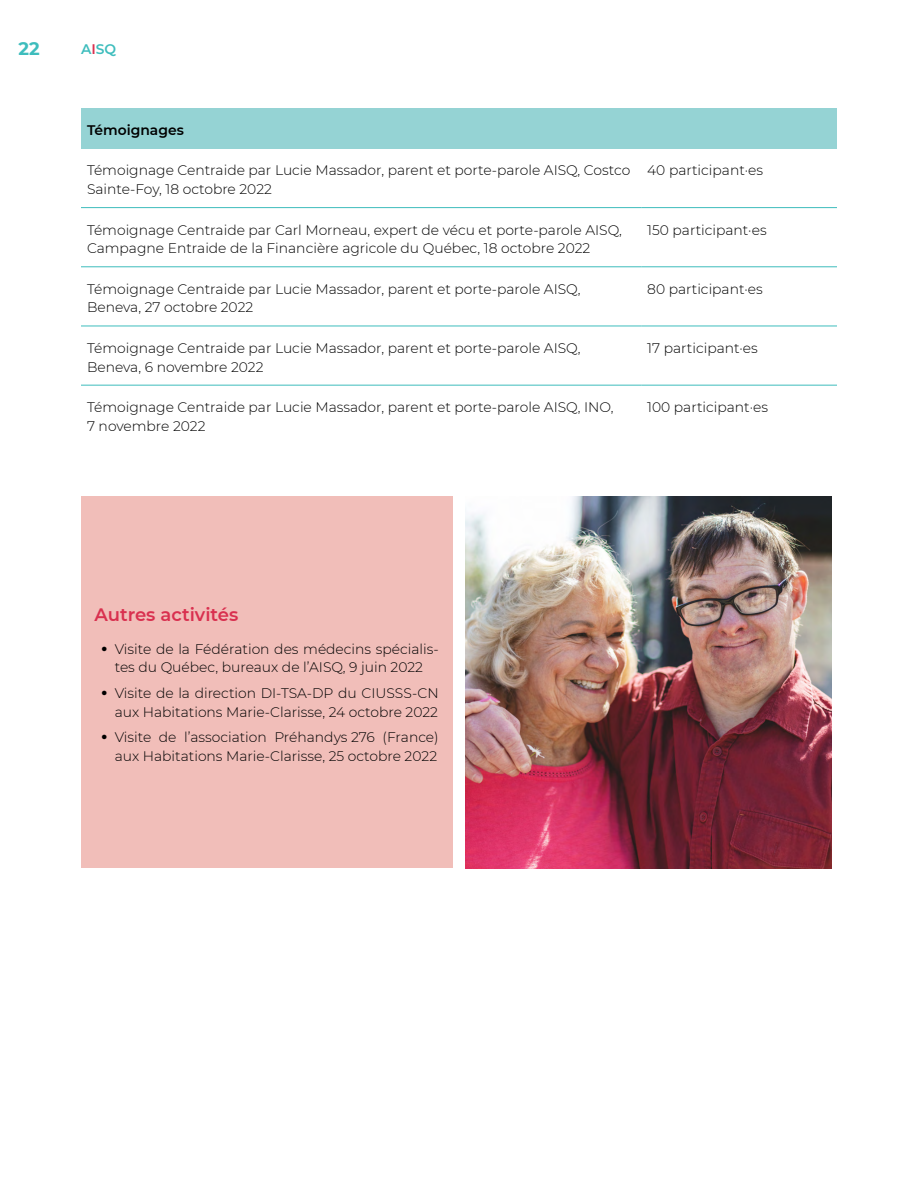
<style>
.page{position:relative;width:918px;height:1188px;background:#fff}
.page>*{position:absolute;margin:0;border:0;box-sizing:border-box;transform-origin:0 0}
.t1{font:600 18px "Montserrat";color:#d9304f}
.t2{font:700 18px "Montserrat";color:#3ebdbd}
.t3{font:300 13.8px/18.8px "Montserrat";color:#000}
.t4{font:600 13.8px "Montserrat";color:#000}
.t5{font:600 13.8px "Montserrat";color:#3ebdbd}
.s1{color:#d9304f}
.s2{font-weight:700;font-size:18px}
</style>
<div class="page">
<div style="left:81px;top:108px;width:756px;height:40px;background:#95d3d4"></div>
<hr style="left:81px;top:207px;width:560px;height:1px;background:#3ebdbd">
<hr style="left:641px;top:207px;width:196px;height:1px;background:#3ebdbd">
<hr style="left:81px;top:266px;width:560px;height:1px;background:#3ebdbd">
<hr style="left:641px;top:266px;width:196px;height:1px;background:#3ebdbd">
<hr style="left:81px;top:326px;width:560px;height:1px;background:#3ebdbd">
<hr style="left:641px;top:326px;width:196px;height:1px;background:#3ebdbd">
<hr style="left:81px;top:385px;width:560px;height:1px;background:#3ebdbd">
<hr style="left:641px;top:385px;width:196px;height:1px;background:#3ebdbd">
<div style="left:81px;top:497px;width:371px;height:371px;background:#f1beb9"></div>
<img style="left:466px;top:497px;width:366px;height:371px">
<h1 class="t2" style="left:18px;top:36px;width:23px">22</h1>
<p class="t5" style="left:81px;top:39px;width:37px">A<span class="s1">I</span>SQ</p>
<p class="t4" style="left:87px;top:120px;width:98px">Témoignages</p>
<p class="t3" style="left:87px;top:161px;width:545px">Témoignage Centraide par Lucie Massador, parent et porte-parole AISQ, Costco<br>Sainte-Foy, 18 octobre 2022</p>
<p class="t3" style="left:647px;top:161px;width:117px">40 participant·es</p>
<p class="t3" style="left:87px;top:220px;width:536px">Témoignage Centraide par Carl Morneau, expert de vécu et porte-parole AISQ,<br>Campagne Entraide de la Financière agricole du Québec, 18 octobre 2022</p>
<p class="t3" style="left:647px;top:220px;width:121px">150 participant·es</p>
<p class="t3" style="left:87px;top:279px;width:495px">Témoignage Centraide par Lucie Massador, parent et porte-parole AISQ,<br>Beneva, 27 octobre 2022</p>
<p class="t3" style="left:647px;top:279px;width:117px">80 participant·es</p>
<p class="t3" style="left:87px;top:338px;width:495px">Témoignage Centraide par Lucie Massador, parent et porte-parole AISQ,<br>Beneva, 6 novembre 2022</p>
<p class="t3" style="left:647px;top:338px;width:112px">17 participant·es</p>
<p class="t3" style="left:87px;top:397px;width:507px">Témoignage Centraide par Lucie Massador, parent et porte-parole AISQ, INO</p>
<p class="t3" style="left:611px;top:397px;width:4px">,</p>
<p class="t3" style="left:87px;top:416px;width:120px">7 novembre 2022</p>
<p class="t3" style="left:647px;top:397px;width:122px">100 participant·es</p>
<h1 class="t1" style="left:94px;top:602px;width:145px">Autres activités</h1>
<p class="t3" style="left:101px;top:639px;width:339px;text-align:center"><span class="s2">•</span> Visite de la Fédération des médecins spécialis&shy;tes du Québec, bureaux de l’AISQ, 9 juin 2022</p>
<p class="t3" style="left:101px;top:683px;width:279px"><span class="s2">•</span> Visite de la direction DI -TSA-DP du CIUSSS</p>
<p class="t3" style="left:115px;top:683px;width:325px;text-align:right">-CN<br>aux H abitations Marie-Clarisse, 24 octobre 2022</p>
<p class="t3" style="left:101px;top:727px;width:339px;text-align:right"><span class="s2">•</span> Visite de l’association Préhandys 276 (France) aux H abitations Marie-Clarisse, 25 octobre 2022</p>
</div>
